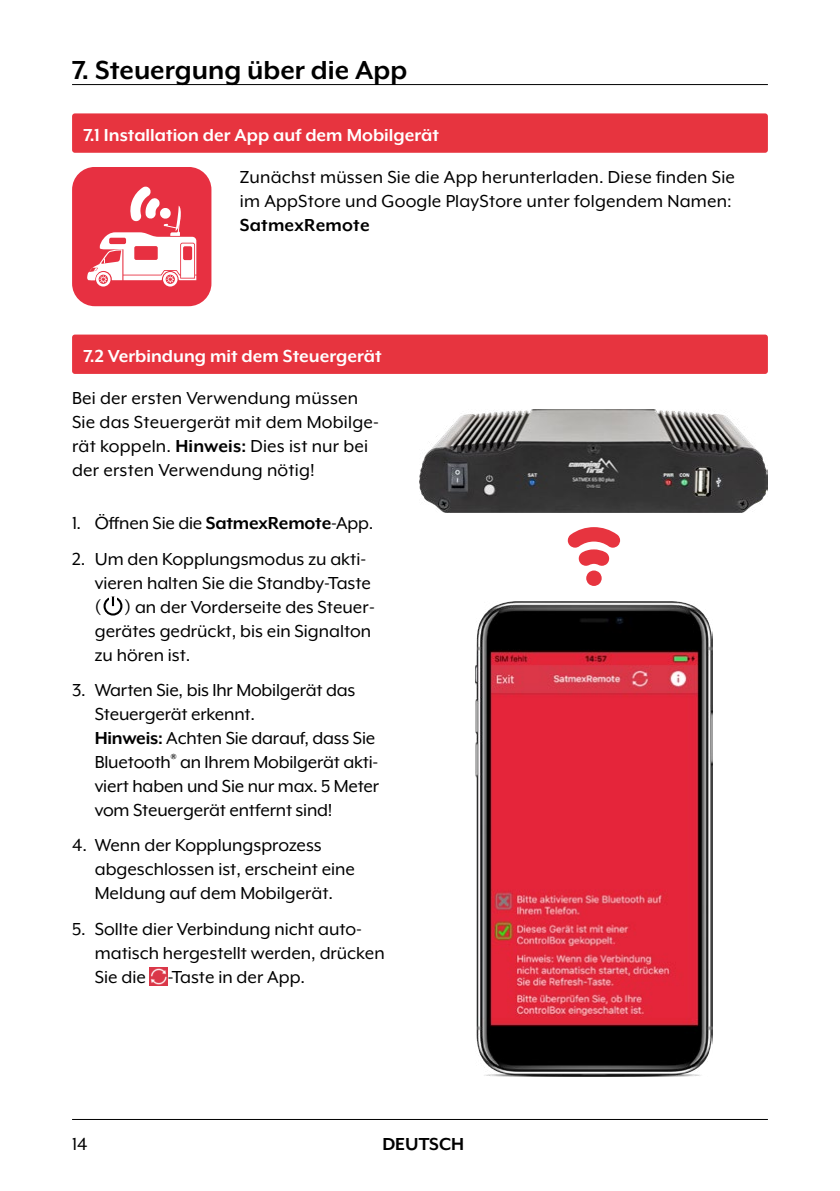
<style>
.page{position:relative;width:840px;height:1191px;background:#fff}
.page>*{position:absolute;margin:0;border:0;box-sizing:border-box;transform-origin:0 0}
.t1{font:700 30px "Mr Eaves XL Mod OT";color:#000}
.t2{font:20px/24px "Mr Eaves XL Mod OT";color:#000}
.t3{font:700 20px "Mr Eaves XL Mod OT";color:#fff}
.t4{font:700 20px "Mr Eaves XL Mod OT";letter-spacing:.01em;color:#000}
.s1{font-weight:700}
</style>
<div class="page">
<img style="left:475px;top:601px;width:236px;height:475px">
<hr style="left:72px;top:84px;width:695px;height:1px;background:#000">
<hr style="left:72px;top:1119px;width:695px;height:1px;background:#000">
<svg style="left:72px;top:167px;width:139px;height:139px"></svg>
<svg style="left:104px;top:597px;width:17px;height:17px"></svg>
<div style="left:103px;top:596px;width:19px;height:19px;border:2px solid #000;border-radius:50%"></div>
<div style="left:109px;top:596px;width:8px;height:10px;background:#fff"></div>
<svg style="left:112px;top:596px;width:2px;height:10px"></svg>
<img style="left:150px;top:967px;width:18px;height:18px">
<div style="left:72px;top:113px;width:695px;height:40px;background:#e7343f;border-radius:3px"></div>
<div style="left:72px;top:334px;width:695px;height:40px;background:#e7343f;border-radius:3px"></div>
<img style="left:420px;top:409px;width:347px;height:103px">
<svg style="left:567px;top:527px;width:53px;height:59px"></svg>
<h1 class="t1" style="left:72px;top:55px;width:336px">7. Steuergung über die App</h1>
<p class="t3" style="left:83px;top:125px;width:357px">7.1 Installation der App auf dem Mobilgerät</p>
<p class="t2" style="left:240px;top:165px;width:496px">Zunächst müssen Sie die App herunterladen. Diese finden Sie im AppStore und Google PlayStore unter folgendem Namen:</p>
<p class="t4" style="left:240px;top:215px;width:131px">SatmexRemote</p>
<p class="t3" style="left:83px;top:346px;width:299px">7.2 Verbindung mit dem Steuergerät</p>
<p class="t2" style="left:72px;top:386px;width:308px">Bei der ersten Verwendung müssen Sie das Steuergerät mit dem Mobilge&shy;rät koppeln. <span class="s1">Hinweis:</span> Dies ist nur bei der ersten Verwendung nötig!</p>
<p class="t2" style="left:72px;top:511px;width:303px">1. Öffnen Sie die <span class="s1">SatmexRemote</span>-App.</p>
<p class="t2" style="left:95px;top:546px;width:281px;text-indent:-23px">2. Um den Kopplungsmodus zu akti&shy;vieren halten Sie die Standby-Taste ( ) an der Vorderseite des Steuer&shy;gerätes gedrückt, bis ein Signalton zu hören ist.</p>
<p class="t2" style="left:95px;top:678px;width:286px;text-indent:-23px">3. Warten Sie, bis Ihr Mobilgerät das Steuergerät erkennt.<br><span class="s1">Hinweis:</span> Achten Sie darauf, dass Sie Bluetooth<sup>®</sup> an Ihrem Mobilgerät akti&shy;viert haben und Sie nur max. 5 Meter vom Steuergerät entfernt sind!</p>
<p class="t2" style="left:95px;top:833px;width:261px;text-indent:-23px">4. Wenn der Kopplungsprozess abgeschlossen ist, erscheint eine<br>Meldung auf dem Mobilgerät.</p>
<p class="t2" style="left:95px;top:916px;width:291px;text-indent:-23px">5. Sollte dier Verbindung nicht auto&shy;matisch hergestellt werden, drücken<br>Sie die -Taste in der App.</p>
<p class="t2" style="left:72px;top:1132px;width:17px">14</p>
<p class="t4" style="left:382px;top:1134px;width:83px">DEUTSCH</p>
</div>
